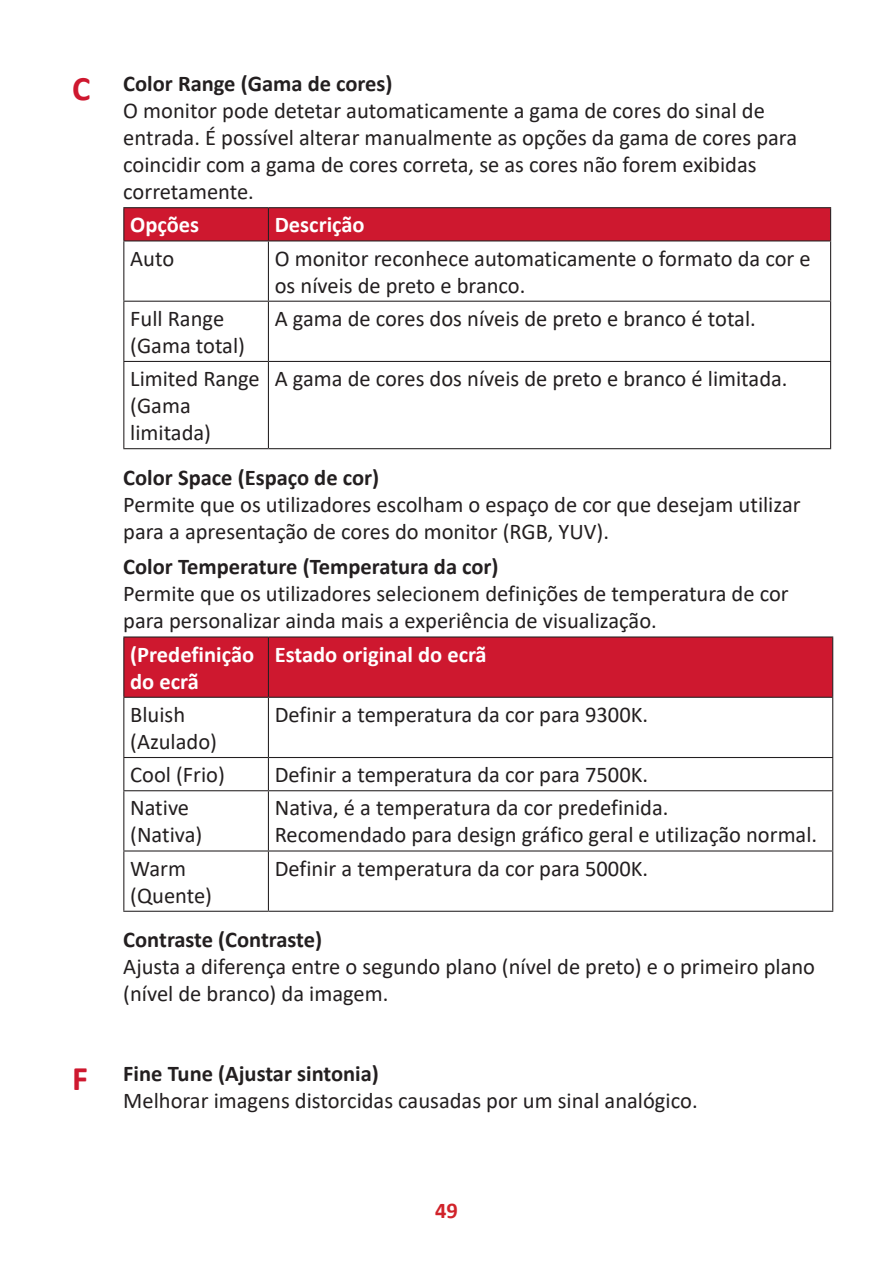
<style>
.page{position:relative;width:893px;height:1263px;background:#fff}
.page>*{position:absolute;margin:0;border:0;box-sizing:border-box;transform-origin:0 0}
.t1{font:22.5px/27px "Calibri";color:#231f20}
.t2{font:700 22.5px "Calibri";color:#231f20}
.t3{font:700 22.5px/27px "Calibri";color:#fff}
.t4{font:700 22.5px "Calibri";color:#d1232a}
.s1{font-weight:700;font-size:34.5px;color:#ce182f}
.s2{font-weight:700}
</style>
<div class="page">
<div style="left:124px;top:208px;width:706px;height:32px;background:#ce182f"></div>
<hr style="left:123px;top:207px;width:145px;height:1px;background:#231f20">
<hr style="left:123px;top:208px;width:1px;height:32px;background:#231f20">
<hr style="left:268px;top:207px;width:563px;height:1px;background:#231f20">
<hr style="left:268px;top:208px;width:1px;height:32px;background:#231f20">
<hr style="left:830px;top:208px;width:1px;height:32px;background:#231f20">
<hr style="left:123px;top:240px;width:145px;height:1px;background:#231f20">
<hr style="left:123px;top:241px;width:1px;height:60px;background:#231f20">
<hr style="left:268px;top:240px;width:563px;height:1px;background:#231f20">
<hr style="left:268px;top:241px;width:1px;height:60px;background:#231f20">
<hr style="left:830px;top:241px;width:1px;height:60px;background:#231f20">
<hr style="left:123px;top:301px;width:145px;height:1px;background:#231f20">
<hr style="left:123px;top:302px;width:1px;height:59px;background:#231f20">
<hr style="left:268px;top:301px;width:563px;height:1px;background:#231f20">
<hr style="left:268px;top:302px;width:1px;height:59px;background:#231f20">
<hr style="left:830px;top:302px;width:1px;height:59px;background:#231f20">
<hr style="left:123px;top:361px;width:145px;height:1px;background:#231f20">
<hr style="left:123px;top:362px;width:1px;height:86px;background:#231f20">
<hr style="left:268px;top:361px;width:563px;height:1px;background:#231f20">
<hr style="left:268px;top:362px;width:1px;height:86px;background:#231f20">
<hr style="left:830px;top:362px;width:1px;height:86px;background:#231f20">
<hr style="left:123px;top:448px;width:145px;height:1px;background:#231f20">
<hr style="left:268px;top:448px;width:563px;height:1px;background:#231f20">
<div style="left:124px;top:637px;width:708px;height:60px;background:#ce182f"></div>
<hr style="left:123px;top:636px;width:145px;height:1px;background:#231f20">
<hr style="left:123px;top:637px;width:1px;height:60px;background:#231f20">
<hr style="left:268px;top:636px;width:565px;height:1px;background:#231f20">
<hr style="left:268px;top:637px;width:1px;height:60px;background:#231f20">
<hr style="left:832px;top:637px;width:1px;height:60px;background:#231f20">
<hr style="left:123px;top:697px;width:145px;height:1px;background:#231f20">
<hr style="left:123px;top:698px;width:1px;height:59px;background:#231f20">
<hr style="left:268px;top:697px;width:565px;height:1px;background:#231f20">
<hr style="left:268px;top:698px;width:1px;height:59px;background:#231f20">
<hr style="left:832px;top:698px;width:1px;height:59px;background:#231f20">
<hr style="left:123px;top:757px;width:145px;height:1px;background:#231f20">
<hr style="left:123px;top:758px;width:1px;height:32px;background:#231f20">
<hr style="left:268px;top:757px;width:565px;height:1px;background:#231f20">
<hr style="left:268px;top:758px;width:1px;height:32px;background:#231f20">
<hr style="left:832px;top:758px;width:1px;height:32px;background:#231f20">
<hr style="left:123px;top:790px;width:145px;height:1px;background:#231f20">
<hr style="left:123px;top:791px;width:1px;height:59px;background:#231f20">
<hr style="left:268px;top:790px;width:565px;height:1px;background:#231f20">
<hr style="left:268px;top:791px;width:1px;height:59px;background:#231f20">
<hr style="left:832px;top:791px;width:1px;height:59px;background:#231f20">
<hr style="left:123px;top:850px;width:145px;height:1px;background:#231f20">
<hr style="left:123px;top:851px;width:1px;height:60px;background:#231f20">
<hr style="left:268px;top:850px;width:565px;height:1px;background:#231f20">
<hr style="left:268px;top:851px;width:1px;height:60px;background:#231f20">
<hr style="left:832px;top:851px;width:1px;height:60px;background:#231f20">
<hr style="left:123px;top:911px;width:145px;height:1px;background:#231f20">
<hr style="left:268px;top:911px;width:565px;height:1px;background:#231f20">
<p class="t1" style="left:123px;top:69px;width:675px;text-indent:-51px"><span class="s1">C</span> <span class="s2">Color Range (Gama de cores)<br></span>O monitor pode detetar automaticamente a gama de cores do sinal de entrada. É possível alterar manualmente as opções da gama de cores para coincidir com a gama de cores correta, se as cores não forem exibidas corretamente.</p>
<p class="t3" style="left:130px;top:211px;width:70px">Opções</p>
<p class="t3" style="left:275px;top:211px;width:91px">Descrição</p>
<p class="t1" style="left:130px;top:244px;width:46px">Auto</p>
<p class="t1" style="left:275px;top:244px;width:537px">O monitor reconhece automaticamente o formato da cor e os níveis de preto e branco.</p>
<p class="t1" style="left:130px;top:304px;width:116px">Full Range (Gama total)</p>
<p class="t1" style="left:275px;top:304px;width:483px">A gama de cores dos níveis de preto e branco é total.</p>
<p class="t1" style="left:130px;top:365px;width:131px">Limited Range (Gama limitada)</p>
<p class="t1" style="left:275px;top:365px;width:514px">A gama de cores dos níveis de preto e branco é limitada.</p>
<p class="t2" style="left:123px;top:461px;width:257px">Color Space (Espaço de cor)</p>
<p class="t1" style="left:123px;top:490px;width:679px">Permite que os utilizadores escolham o espaço de cor que desejam utilizar para a apresentação de cores do monitor (RGB, YUV).</p>
<p class="t2" style="left:123px;top:550px;width:377px">Color Temperature (Temperatura da cor)</p>
<p class="t1" style="left:123px;top:579px;width:667px">Permite que os utilizadores selecionem definições de temperatura de cor para personalizar ainda mais a experiência de visualização.</p>
<p class="t3" style="left:130px;top:640px;width:126px">(Predefinição do ecrã</p>
<p class="t3" style="left:275px;top:640px;width:213px">Estado original do ecrã</p>
<p class="t1" style="left:130px;top:700px;width:88px">Bluish (Azulado)</p>
<p class="t1" style="left:275px;top:700px;width:375px">Definir a temperatura da cor para 9300K.</p>
<p class="t1" style="left:130px;top:761px;width:96px">Cool (Frio)</p>
<p class="t1" style="left:275px;top:761px;width:375px">Definir a temperatura da cor para 7500K.</p>
<p class="t1" style="left:130px;top:794px;width:74px">Native (Nativa)</p>
<p class="t1" style="left:275px;top:794px;width:544px">Nativa, é a temperatura da cor predefinida.<br>Recomendado para design gráfico geral e utilização normal.</p>
<p class="t1" style="left:130px;top:854px;width:83px">Warm (Quente)</p>
<p class="t1" style="left:275px;top:854px;width:375px">Definir a temperatura da cor para 5000K.</p>
<p class="t2" style="left:123px;top:924px;width:200px">Contraste (Contraste)</p>
<p class="t1" style="left:123px;top:952px;width:693px">Ajusta a diferença entre o segundo plano (nível de preto) e o primeiro plano (nível de branco) da imagem.</p>
<p class="t1" style="left:123px;top:1059px;width:576px;text-indent:-51px"><span class="s1">F</span> <span class="s2">Fine Tune (Ajustar sintonia)<br></span>Melhorar imagens distorcidas causadas por um sinal analógico.</p>
<p class="t4" style="left:435px;top:1194px;width:24px">49</p>
</div>
